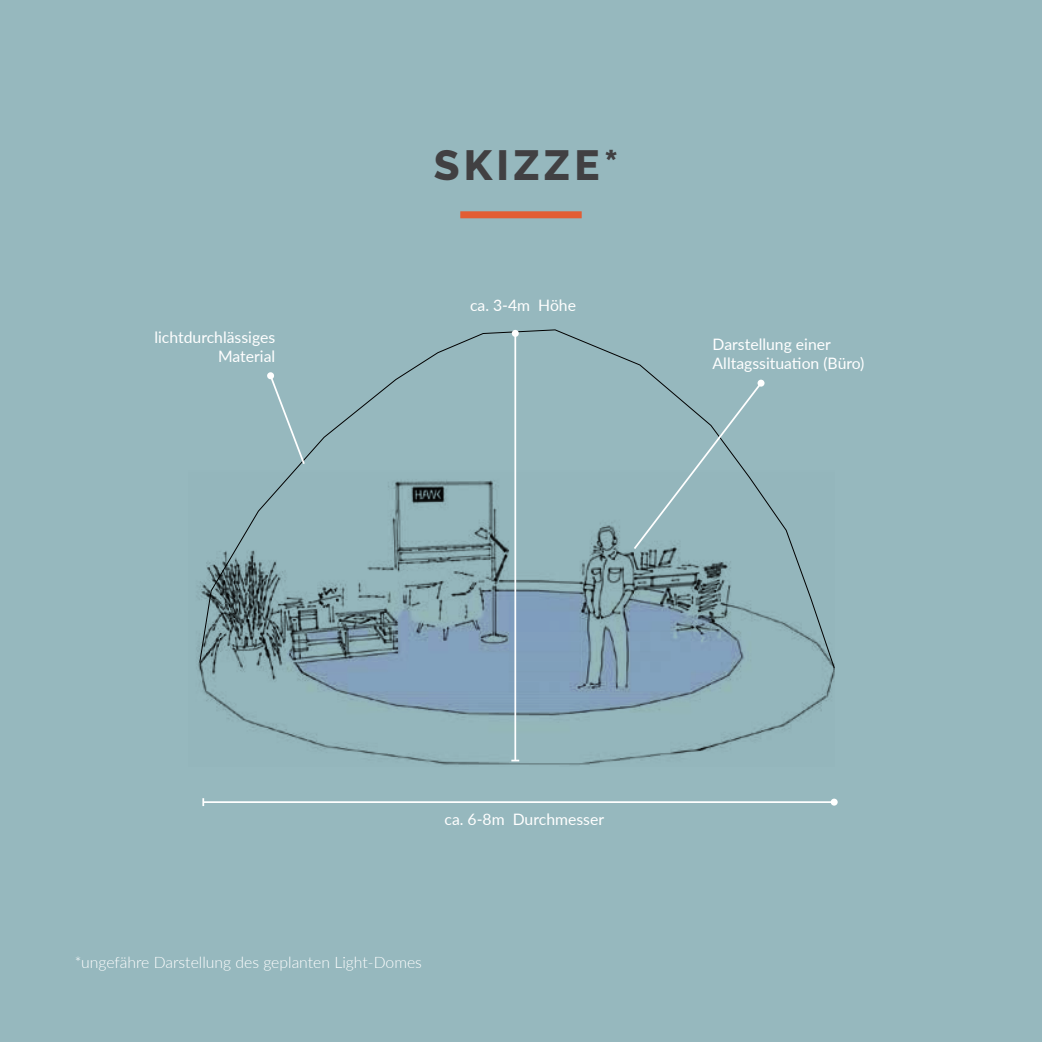
<style>
.page{position:relative;width:1042px;height:1042px;background:#96b8be}
.page>*{position:absolute;margin:0;border:0;box-sizing:border-box;transform-origin:0 0}
.t1{font:800 42px "Raleway";letter-spacing:.1em;color:#414042}
.t2{font:15.75px/19.2px "Lato";color:#fff;text-align:right}
.t3{font:300 15.75px "Lato";color:#fff}
</style>
<div class="page">
<div style="left:460px;top:211px;width:122px;height:7px;background:#e25d34"></div>
<img style="left:196px;top:585px;width:638px;height:180px">
<svg style="left:199px;top:329px;width:636px;height:340px"></svg>
<hr style="left:514px;top:333px;width:2px;height:427px;background:#fff">
<div style="left:512px;top:330px;width:7px;height:7px;background:#fff;border-radius:50%"></div>
<hr style="left:203px;top:801px;width:631px;height:2px;background:#fff">
<svg style="left:202px;top:798px;width:2px;height:8px"></svg>
<div style="left:830px;top:798px;width:7px;height:7px;background:#fff;border-radius:50%"></div>
<svg style="left:268px;top:373px;width:38px;height:93px"></svg>
<div style="left:267px;top:372px;width:7px;height:8px;background:#fff;border-radius:3px"></div>
<svg style="left:632px;top:381px;width:131px;height:170px"></svg>
<div style="left:757px;top:379px;width:8px;height:8px;background:#fff;border-radius:50%"></div>
<h1 class="t1" style="left:434px;top:142px;width:186px">SKIZZE*</h1>
<p class="t2" style="left:470px;top:295px;width:108px">ca. 3-4m Höhe</p>
<p class="t2" style="left:154px;top:326px;width:122px">lichtdurchlässiges<br>Material</p>
<p class="t2" style="left:712px;top:334px;width:153px;text-align:left">Darstellung einer<br>Alltagssituation (Büro)</p>
<p class="t2" style="left:444px;top:809px;width:161px">ca. 6-8m Durchmesser</p>
<p class="t3" style="left:74px;top:951px;width:349px">*ungefähre Darstellung des geplanten Light-Domes</p>
</div>
